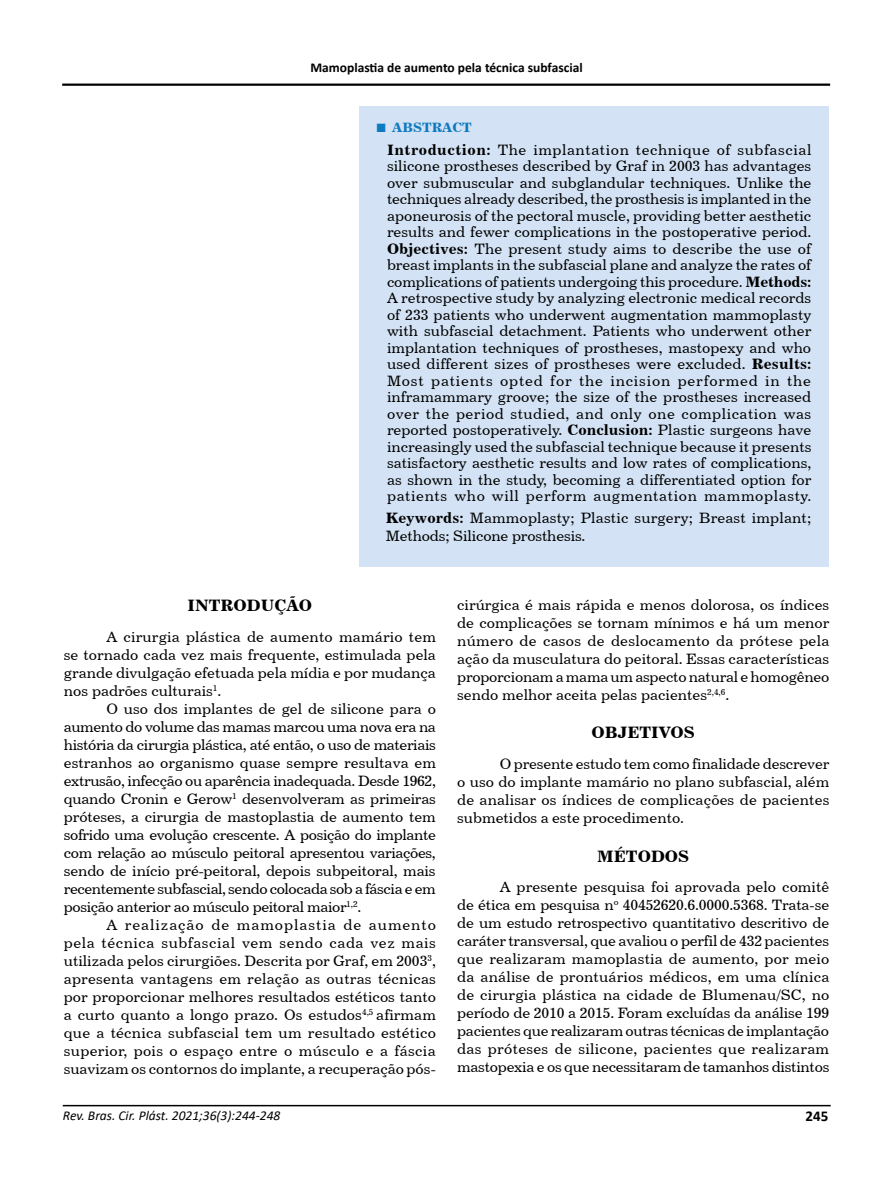
<style>
.page{position:relative;width:893px;height:1191px;background:#fff}
.page>*{position:absolute;margin:0;border:0;box-sizing:border-box;transform-origin:0 0}
.t1{font:16.5px "Century 731 BT Bold A";color:#000}
.t2{font:15px/18px "Century 731 BT Roman A";color:#000;text-align:justify}
.t3{font:700 15px "Calibri";color:#000}
.t4{font:700 13.5px "Calibri";color:#000}
.t5{font:italic 13.5px "Calibri";color:#000}
.t6{font:13.5px "Century 731 BT Bold A";color:#0e7abf}
.s1{font-family:"Times New Roman";font-weight:700;font-size:18px}
.s2{font-family:"Century 731 BT Bold A"}
</style>
<div class="page">
<hr style="left:63px;top:1104px;width:768px;height:2px;background:#000">
<hr style="left:62px;top:84px;width:768px;height:2px;background:#000">
<div style="left:359px;top:106px;width:470px;height:461px;background:#d3e2f4"></div>
<p class="t4" style="left:310px;top:58px;width:274px">Mamoplastia de aumento pela técnica subfascial</p>
<p class="t6" style="left:376px;top:119px;width:98px"><span class="s1">■</span> ABSTRACT</p>
<p class="t2" style="left:387px;top:141px;width:426px;line-height:16.5px"><span class="s2">Introduction:</span> The implantation technique of subfascial silicone prostheses described by Graf in 2003 has advantages over submuscular and subglandular techniques. Unlike the techniques already described, the prosthesis is implanted in the aponeurosis of the pectoral muscle, providing better aesthetic results and fewer complications in the postoperative period.<br><span class="s2">Objectives:</span> The present study aims to describe the use of breast implants in the subfascial plane and analyze the rates of complications of patients undergoing this procedure. <span class="s2">Methods:<br></span>A retrospective study by analyzing electronic medical records of 233 patients who underwent augmentation mammoplasty with subfascial detachment. Patients who underwent other implantation techniques of prostheses, mastopexy and who used different sizes of prostheses were excluded. <span class="s2">Results:<br></span>Most patients opted for the incision performed in the inframammary groove; the size of the prostheses increased over the period studied, and only one complication was reported postoperatively. <span class="s2">Conclusion:</span> Plastic surgeons have increasingly used the subfascial technique because it presents satisfactory aesthetic results and low rates of complications, as shown in the study, becoming a differentiated option for patients who will perform augmentation mammoplasty.</p>
<p class="t2" style="left:386px;top:508px;width:427px"><span class="s2">Keywords:</span> Mammoplasty; Plastic surgery; Breast implant;<br>Methods; Silicone prosthesis.</p>
<p class="t1" style="left:188px;top:595px;width:126px">INTRODUÇÃO</p>
<p class="t2" style="left:64px;top:627px;width:374px;text-indent:43px">A cirurgia plástica de aumento mamário tem se tornado cada vez mais frequente, estimulada pela grande divulgação efetuada pela mídia e por mudança nos padrões culturais<sup>1</sup>.</p>
<p class="t2" style="left:64px;top:699px;width:374px;text-indent:43px">O uso dos implantes de gel de silicone para o aumento do volume das mamas marcou uma nova era na história da cirurgia plástica, até então, o uso de materiais estranhos ao organismo quase sempre resultava em extrusão, infecção ou aparência inadequada. Desde 1962, quando Cronin e Gerow<sup>1</sup> desenvolveram as primeiras próteses, a cirurgia de mastoplastia de aumento tem sofrido uma evolução crescente. A posição do implante com relação ao músculo peitoral apresentou variações, sendo de início pré-peitoral, depois subpeitoral, mais recentemente subfascial, sendo colocada sob a fáscia e em posição anterior ao músculo peitoral maior<sup>1,2</sup>.</p>
<p class="t2" style="left:64px;top:915px;width:374px;text-indent:43px">A realização de mamoplastia de aumento pela técnica subfascial vem sendo cada vez mais utilizada pelos cirurgiões. Descrita por Graf, em 2003<sup>3</sup>, apresenta vantagens em relação as outras técnicas por proporcionar melhores resultados estéticos tanto a curto quanto a longo prazo. Os estudos<sup>4,5</sup> afirmam que a técnica subfascial tem um resultado estético superior, pois o espaço entre o músculo e a fáscia suavizam os contornos do implante, a recuperação pós-</p>
<p class="t2" style="left:457px;top:595px;width:374px">cirúrgica é mais rápida e menos dolorosa, os índices de complicações se tornam mínimos e há um menor número de casos de deslocamento da prótese pela ação da musculatura do peitoral. Essas características proporcionam a mama um aspecto natural e homogêneo sendo melhor aceita pelas pacientes<sup>2,4,6</sup>.</p>
<p class="t1" style="left:592px;top:722px;width:105px">OBJETIVOS</p>
<p class="t2" style="left:457px;top:754px;width:374px;text-indent:43px">O presente estudo tem como finalidade descrever o uso do implante mamário no plano subfascial, além de analisar os índices de complicações de pacientes submetidos a este procedimento.</p>
<p class="t1" style="left:597px;top:845px;width:94px">MÉTODOS</p>
<p class="t2" style="left:457px;top:878px;width:374px;text-indent:43px">A presente pesquisa foi aprovada pelo comitê de ética em pesquisa n<sup>o</sup> 40452620.6.0000.5368. Trata-se de um estudo retrospectivo quantitativo descritivo de caráter transversal, que avaliou o perfil de 432 pacientes que realizaram mamoplastia de aumento, por meio da análise de prontuários médicos, em uma clínica de cirurgia plástica na cidade de Blumenau/SC, no período de 2010 a 2015. Foram excluídas da análise 199 pacientes que realizaram outras técnicas de implantação das próteses de silicone, pacientes que realizaram mastopexia e os que necessitaram de tamanhos distintos</p>
<p class="t5" style="left:63px;top:1105px;width:219px">Rev. Bras. Cir. Plást. 2021;36(3):244-248</p>
<p class="t3" style="left:806px;top:1105px;width:24px">245</p>
</div>
